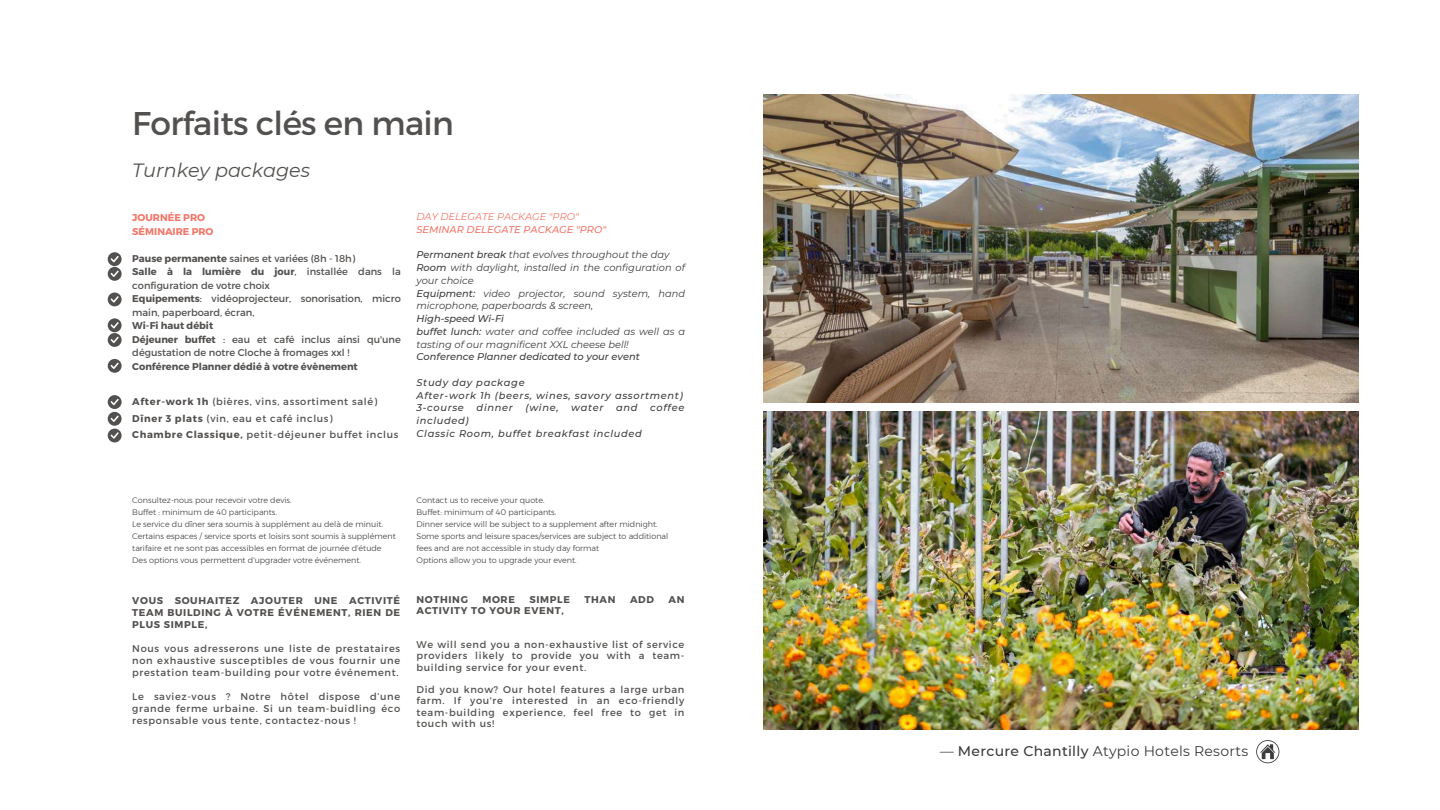
<style>
.page{position:relative;width:1440px;height:810px;background:#fff}
.page>*{position:absolute;margin:0;border:0;box-sizing:border-box;transform-origin:0 0}
.t1{font:32.8px "Montserrat";letter-spacing:-.02em;color:#53514f}
.t2{font:italic 19.1px "Montserrat";color:#53514f}
.t3{font:14px "Montserrat";letter-spacing:.02em;color:#393939}
.t4{font:9.8px/11.2px "Montserrat";letter-spacing:.065em;color:#53514f;text-align:justify}
.t5{font:italic 9.8px/12.8px "Montserrat";color:#3c3c3c}
.t6{font:9.8px/13.5px "Montserrat";color:#53514f}
.t7{font:italic 500 9.8px/12.8px "Montserrat";letter-spacing:.065em;color:#3c3c3c}
.t8{font:700 9.8px/12px "Montserrat";letter-spacing:.065em;color:#53514f;text-align:justify}
.t9{font:700 9.8px "Montserrat";color:#53514f}
.t10{font:italic 500 9.8px "Montserrat";color:#3c3c3c}
.t11{font:italic 500 9.8px "Montserrat";color:#f37568}
.t12{font:italic 9.8px "Montserrat";color:#f37568}
.t13{font:700 9.8px/13.5px "Montserrat";color:#f37568}
.t14{font:300 8px/12px "Montserrat";color:#393939}
.s1{font-weight:700}
.s2{font-weight:500}
</style>
<div class="page">
<div style="left:108px;top:252px;width:14px;height:14px;background:#53514f;border-radius:50%"></div>
<svg style="left:111px;top:256px;width:8px;height:6px"></svg>
<div style="left:108px;top:267px;width:14px;height:14px;background:#53514f;border-radius:50%"></div>
<svg style="left:111px;top:271px;width:8px;height:6px"></svg>
<div style="left:108px;top:292px;width:14px;height:14px;background:#53514f;border-radius:50%"></div>
<svg style="left:111px;top:296px;width:8px;height:7px"></svg>
<div style="left:108px;top:318px;width:14px;height:14px;background:#53514f;border-radius:50%"></div>
<svg style="left:111px;top:322px;width:8px;height:6px"></svg>
<div style="left:108px;top:359px;width:14px;height:14px;background:#53514f;border-radius:50%"></div>
<svg style="left:111px;top:363px;width:8px;height:6px"></svg>
<img style="left:764px;top:411px;width:595px;height:318px">
<div style="left:108px;top:333px;width:14px;height:14px;background:#53514f;border-radius:50%"></div>
<svg style="left:111px;top:337px;width:8px;height:6px"></svg>
<div style="left:108px;top:395px;width:14px;height:14px;background:#53514f;border-radius:50%"></div>
<svg style="left:111px;top:399px;width:8px;height:6px"></svg>
<div style="left:108px;top:412px;width:14px;height:14px;background:#53514f;border-radius:50%"></div>
<svg style="left:111px;top:416px;width:8px;height:6px"></svg>
<div style="left:108px;top:429px;width:14px;height:13px;background:#53514f;border-radius:50%"></div>
<svg style="left:111px;top:432px;width:8px;height:7px"></svg>
<img style="left:764px;top:94px;width:595px;height:308px">
<svg style="left:1256px;top:740px;width:23px;height:23px"></svg>
<h1 class="t1" style="left:132px;top:102px;width:323px">Forfaits clés en main</h1>
<h2 class="t2" style="left:132px;top:158px;width:179px">Turnkey packages</h2>
<p class="t13" style="left:132px;top:211px;width:83px">JOURNÉE PRO<br>SÉMINAIRE PRO</p>
<p class="t6" style="left:132px;top:251px;width:270px"><span class="s1">Pause permanente</span> saines et variées (8h - 18h)<br><span class="s1">Salle à la lumière du jour</span>, installée dans la configuration de votre choix<br><span class="s1">Equipements</span>: vidéoprojecteur, sonorisation, micro main, paperboard, écran,</p>
<p class="t6" style="left:132px;top:319px;width:270px"><span class="s1">Wi-Fi haut débit<br>Déjeuner buffet</span> : eau et café inclus ainsi qu'une dégustation de notre Cloche à fromages xxl !</p>
<p class="t9" style="left:132px;top:360px;width:227px">Conférence Planner dédié à votre évènement</p>
<p class="t12" style="left:417px;top:211px;width:164px">DAY DELEGATE PACKAGE "PRO"</p>
<p class="t11" style="left:417px;top:223px;width:191px">SEMINAR DELEGATE PACKAGE "PRO"</p>
<p class="t5" style="left:417px;top:248px;width:270px"><span class="s2">Permanent break</span> that evolves throughout the day <span class="s2">Room</span> with daylight, installed in the configuration of your choice<br><span class="s2">Equipment:</span> video projector, sound system, hand microphone, paperboards &amp; screen,</p>
<p class="t5" style="left:417px;top:312px;width:270px"><span class="s2">High-speed Wi-Fi<br>buffet lunch:</span> water and coffee included as well as a tasting of our magnificent XXL cheese bell!</p>
<p class="t10" style="left:417px;top:351px;width:225px">Conference Planner dedicated to your event</p>
<p class="t7" style="left:417px;top:376px;width:268px">Study day package<br>After-work 1h (beers, wines, savory assortment)<br>3-course</p>
<p class="t4" style="left:132px;top:393px;width:268px;line-height:16.5px;text-align:left"><span class="s1">After-work 1h</span> (bières, vins, assortiment salé)<br><span class="s1">Dîner 3 plats</span> (vin, eau et café inclus)<br><span class="s1">Chambre Classique,</span> petit-déjeuner buffet inclus</p>
<p class="t7" style="left:477px;top:401px;width:38px">dinner</p>
<p class="t7" style="left:525px;top:401px;width:35px">(wine,</p>
<p class="t7" style="left:571px;top:401px;width:34px">water</p>
<p class="t7" style="left:616px;top:401px;width:23px">and</p>
<p class="t7" style="left:650px;top:401px;width:36px">coffee</p>
<p class="t7" style="left:417px;top:414px;width:227px">included)<br>Classic Room, buffet breakfast included</p>
<p class="t14" style="left:132px;top:495px;width:265px">Consultez-nous pour recevoir votre devis.<br>Buffet : minimum de 40 participants.<br>Le service du dîner sera soumis à supplément au delà de minuit.<br>Certains espaces / service sports et loisirs sont soumis à supplément tarifaire et ne sont pas accessibles en format de journée d'étude Des options vous permettent d'upgrader votre événement.</p>
<p class="t14" style="left:417px;top:495px;width:253px">Contact us to receive your quote.<br>Buffet: minimum of 40 participants.<br>Dinner service will be subject to a supplement after midnight.<br>Some sports and leisure spaces/services are subject to additional fees and are not accessible in study day format<br>Options allow you to upgrade your event.</p>
<p class="t8" style="left:132px;top:594px;width:269px">VOUS SOUHAITEZ AJOUTER UNE ACTIVITÉ TEAM BUILDING À VOTRE ÉVÉNEMENT, RIEN DE PLUS SIMPLE,</p>
<p class="t4" style="left:132px;top:642px;width:269px;line-height:12px">Nous vous adresserons une liste de prestataires non exhaustive susceptibles de vous fournir une prestation team-building pour votre événement.</p>
<p class="t4" style="left:132px;top:690px;width:269px;line-height:12px">Le saviez-vous ? Notre hôtel dispose d’une grande ferme urbaine. Si un team-buidling éco responsable vous tente, contactez-nous !</p>
<p class="t8" style="left:417px;top:593px;width:53px">NOTHING</p>
<p class="t8" style="left:482px;top:593px;width:34px">MORE</p>
<p class="t8" style="left:530px;top:593px;width:42px">SIMPLE</p>
<p class="t8" style="left:585px;top:593px;width:33px">THAN</p>
<p class="t8" style="left:630px;top:593px;width:25px">ADD</p>
<p class="t8" style="left:668px;top:593px;width:17px">AN</p>
<p class="t8" style="left:417px;top:604px;width:149px">ACTIVITY TO YOUR EVENT,</p>
<p class="t4" style="left:417px;top:639px;width:269px">We will send you a non-exhaustive list of service providers likely to provide you with a team&shy;building service for your event.</p>
<p class="t4" style="left:417px;top:684px;width:269px">Did you know? Our hotel features a large urban farm. If you're interested in an eco-friendly team-building experience, feel free to get in touch with us!</p>
<h3 class="t3" style="left:940px;top:743px;width:310px">— <span class="s2">Mercure Chantilly</span> Atypio Hotels Resorts</h3>
</div>
